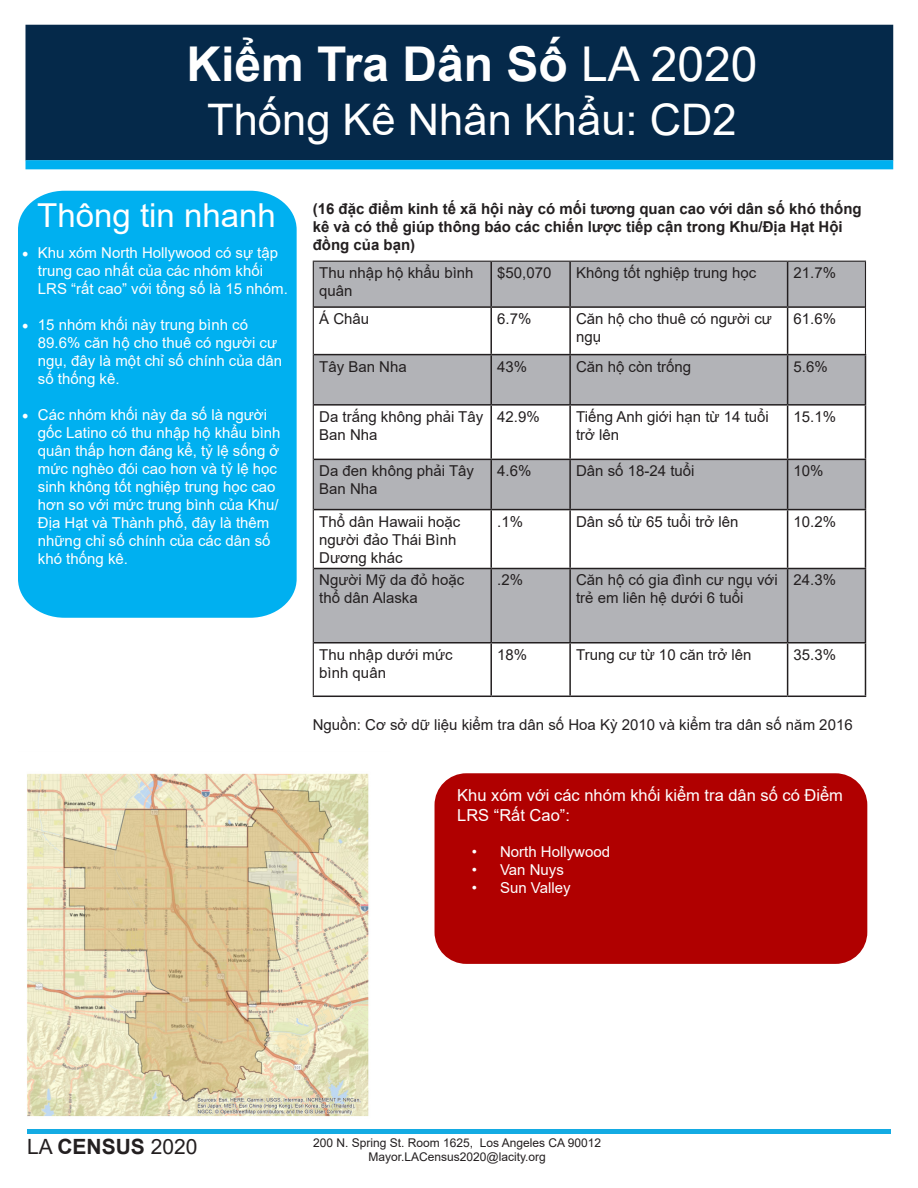
<style>
.page{position:relative;width:918px;height:1188px;background:#fff}
.page>*{position:absolute;margin:0;border:0;box-sizing:border-box;transform-origin:0 0}
.t1{font:700 48px "Arial";color:#fff}
.t2{font:43.5px "Arial";color:#fff}
.t3{font:33px "Arial";color:#fff}
.t4{font:21px "Arial";color:#231f20}
.t5{font:16.5px/19.8px "Arial";color:#fff}
.t6{font:15px/18px "Arial";color:#231f20}
.t7{font:15px/18px "Arial";color:#fff}
.t8{font:700 15px/18px "Arial";color:#231f20}
.t9{font:12px "Arial";color:#231f20}
.s1{font-weight:400}
.s2{font-family:"Minion Pro";font-size:18px}
.s3{font-weight:700}
</style>
<div class="page">
<div style="left:26px;top:25px;width:867px;height:135px;background:#05294a"></div>
<div style="left:26px;top:160px;width:867px;height:9px;background:#00b0f0;border:4px solid #00b0f0"></div>
<div style="left:18px;top:191px;width:279px;height:427px;background:#00b0f0"></div>
<img style="left:27px;top:773px;width:342px;height:344px">
<div style="left:435px;top:773px;width:432px;height:191px;background:#b00000;border-radius:32px"></div>
<div style="left:27px;top:1129px;width:864px;height:5px;background:#14abe3"></div>
<svg style="left:314px;top:355px;width:551px;height:287px;fill:#b2b3b7"></svg>
<hr style="left:313px;top:307px;width:1px;height:48px;background:#231f20">
<hr style="left:865px;top:307px;width:1px;height:47px;background:#231f20">
<hr style="left:490px;top:308px;width:2px;height:46px;background:#231f20">
<hr style="left:569px;top:308px;width:2px;height:46px;background:#231f20">
<hr style="left:787px;top:308px;width:1px;height:46px;background:#231f20">
<hr style="left:314px;top:354px;width:177px;height:1px;background:#231f20">
<hr style="left:491px;top:354px;width:79px;height:1px;background:#231f20">
<hr style="left:570px;top:354px;width:218px;height:1px;background:#231f20">
<hr style="left:788px;top:354px;width:78px;height:1px;background:#231f20">
<hr style="left:313px;top:355px;width:1px;height:50px;background:#231f20">
<hr style="left:490px;top:355px;width:2px;height:49px;background:#231f20">
<hr style="left:569px;top:355px;width:2px;height:49px;background:#231f20">
<hr style="left:787px;top:355px;width:1px;height:49px;background:#231f20">
<hr style="left:865px;top:355px;width:1px;height:49px;background:#231f20">
<hr style="left:313px;top:405px;width:1px;height:54px;background:#231f20">
<hr style="left:314px;top:404px;width:177px;height:2px;background:#231f20">
<hr style="left:491px;top:404px;width:79px;height:2px;background:#231f20">
<hr style="left:570px;top:404px;width:218px;height:2px;background:#231f20">
<hr style="left:788px;top:404px;width:78px;height:2px;background:#231f20">
<hr style="left:490px;top:406px;width:2px;height:53px;background:#231f20">
<hr style="left:569px;top:406px;width:2px;height:53px;background:#231f20">
<hr style="left:787px;top:406px;width:1px;height:53px;background:#231f20">
<hr style="left:865px;top:406px;width:1px;height:53px;background:#231f20">
<hr style="left:313px;top:459px;width:1px;height:51px;background:#231f20">
<hr style="left:314px;top:459px;width:177px;height:1px;background:#231f20">
<hr style="left:491px;top:459px;width:79px;height:1px;background:#231f20">
<hr style="left:570px;top:459px;width:218px;height:1px;background:#231f20">
<hr style="left:788px;top:459px;width:78px;height:1px;background:#231f20">
<hr style="left:490px;top:460px;width:2px;height:49px;background:#231f20">
<hr style="left:569px;top:460px;width:2px;height:49px;background:#231f20">
<hr style="left:787px;top:460px;width:1px;height:49px;background:#231f20">
<hr style="left:865px;top:460px;width:1px;height:49px;background:#231f20">
<hr style="left:313px;top:510px;width:1px;height:59px;background:#231f20">
<hr style="left:314px;top:509px;width:177px;height:1px;background:#231f20">
<hr style="left:491px;top:509px;width:79px;height:1px;background:#231f20">
<hr style="left:570px;top:509px;width:218px;height:1px;background:#231f20">
<hr style="left:788px;top:509px;width:78px;height:1px;background:#231f20">
<hr style="left:490px;top:510px;width:2px;height:58px;background:#231f20">
<hr style="left:569px;top:510px;width:2px;height:58px;background:#231f20">
<hr style="left:787px;top:510px;width:1px;height:58px;background:#231f20">
<hr style="left:865px;top:510px;width:1px;height:58px;background:#231f20">
<hr style="left:313px;top:569px;width:1px;height:74px;background:#231f20">
<hr style="left:314px;top:568px;width:177px;height:1px;background:#231f20">
<hr style="left:491px;top:568px;width:79px;height:1px;background:#231f20">
<hr style="left:570px;top:568px;width:218px;height:1px;background:#231f20">
<hr style="left:788px;top:568px;width:78px;height:1px;background:#231f20">
<hr style="left:490px;top:569px;width:2px;height:73px;background:#231f20">
<hr style="left:569px;top:569px;width:2px;height:73px;background:#231f20">
<hr style="left:787px;top:569px;width:1px;height:73px;background:#231f20">
<hr style="left:865px;top:569px;width:1px;height:73px;background:#231f20">
<hr style="left:313px;top:643px;width:1px;height:53px;background:#231f20">
<hr style="left:314px;top:642px;width:177px;height:2px;background:#231f20">
<hr style="left:491px;top:642px;width:79px;height:2px;background:#231f20">
<hr style="left:570px;top:642px;width:218px;height:2px;background:#231f20">
<hr style="left:788px;top:642px;width:78px;height:2px;background:#231f20">
<hr style="left:490px;top:644px;width:2px;height:52px;background:#231f20">
<hr style="left:569px;top:644px;width:2px;height:52px;background:#231f20">
<hr style="left:787px;top:644px;width:1px;height:52px;background:#231f20">
<hr style="left:865px;top:644px;width:1px;height:52px;background:#231f20">
<hr style="left:313px;top:696px;width:178px;height:1px;background:#231f20">
<hr style="left:491px;top:696px;width:79px;height:1px;background:#231f20">
<hr style="left:570px;top:696px;width:218px;height:1px;background:#231f20">
<hr style="left:788px;top:696px;width:78px;height:1px;background:#231f20">
<hr style="left:314px;top:306px;width:177px;height:2px;background:#231f20">
<hr style="left:491px;top:306px;width:79px;height:2px;background:#231f20">
<hr style="left:570px;top:306px;width:218px;height:2px;background:#231f20">
<hr style="left:788px;top:306px;width:77px;height:2px;background:#231f20">
<svg style="left:313px;top:260px;width:553px;height:47px;background:#acacb0"></svg>
<p class="t1" style="left:187px;top:30px;width:572px">Kiểm Tra Dân Số <span class="s1">LA 2020</span></p>
<p class="t2" style="left:207px;top:90px;width:531px">Thống Kê Nhân Khẩu: CD2</p>
<p class="t3" style="left:37px;top:192px;width:240px">Thông tin nhanh</p>
<p class="t7" style="left:38px;top:244px;width:251px;text-indent:-16px"><span class="s2">•</span> Khu xóm North Hollywood có sự tập trung cao nhất của các nhóm khối<br>LRS “rất cao” với tổng số là 15 nhóm.</p>
<p class="t7" style="left:38px;top:316px;width:246px;text-indent:-16px"><span class="s2">•</span> 15 nhóm khối này trung bình có<br>89.6% căn hộ cho thuê có người cư ngụ, đây là một chỉ số chính của dân số thống kê.</p>
<p class="t7" style="left:38px;top:406px;width:244px;text-indent:-16px"><span class="s2">•</span> Các nhóm khối này đa số là người gốc Latino có thu nhập hộ khẩu bình quân thấp hơn đáng kể, tỷ lệ sống ở mức nghèo đói cao hơn và tỷ lệ học sinh không tốt nghiệp trung học cao hơn so với mức trung bình của Khu/<br>Địa Hạt và Thành phố, đây là thêm những chỉ số chính của các dân số khó thống kê.</p>
<p class="t8" style="left:313px;top:199px;width:551px">(16 đặc điểm kinh tế xã hội này có mối tương quan cao với dân số khó thống kê và có thể giúp thông báo các chiến lược tiếp cận trong Khu/Địa Hạt Hội đồng của bạn)</p>
<p class="t6" style="left:319px;top:264px;width:156px">Thu nhập hộ khẩu bình quân</p>
<p class="t6" style="left:497px;top:264px;width:56px">$50,070</p>
<p class="t6" style="left:576px;top:264px;width:182px">Không tốt nghiệp trung học</p>
<p class="t6" style="left:794px;top:264px;width:44px">21.7%</p>
<p class="t6" style="left:319px;top:310px;width:52px">Á Châu</p>
<p class="t6" style="left:497px;top:310px;width:36px">6.7%</p>
<p class="t6" style="left:576px;top:310px;width:197px">Căn hộ cho thuê có người cư ngụ</p>
<p class="t6" style="left:794px;top:310px;width:44px">61.6%</p>
<p class="t6" style="left:319px;top:357px;width:89px">Tây Ban Nha</p>
<p class="t6" style="left:497px;top:357px;width:32px">43%</p>
<p class="t6" style="left:576px;top:357px;width:117px">Căn hộ còn trống</p>
<p class="t6" style="left:794px;top:357px;width:36px">5.6%</p>
<p class="t6" style="left:319px;top:407px;width:165px">Da trắng không phải Tây<br>Ban Nha</p>
<p class="t6" style="left:497px;top:407px;width:44px">42.9%</p>
<p class="t6" style="left:576px;top:407px;width:194px">Tiếng Anh giới hạn từ 14 tuổi trở lên</p>
<p class="t6" style="left:794px;top:407px;width:44px">15.1%</p>
<p class="t6" style="left:319px;top:462px;width:156px">Da đen không phải Tây<br>Ban Nha</p>
<p class="t6" style="left:497px;top:462px;width:36px">4.6%</p>
<p class="t6" style="left:576px;top:462px;width:120px">Dân số 18-24 tuổi</p>
<p class="t6" style="left:794px;top:462px;width:32px">10%</p>
<p class="t6" style="left:319px;top:512px;width:142px">Thổ dân Hawaii hoặc người đảo Thái Bình<br>Dương khác</p>
<p class="t6" style="left:497px;top:512px;width:27px">.1%</p>
<p class="t6" style="left:576px;top:512px;width:164px">Dân số từ 65 tuổi trở lên</p>
<p class="t6" style="left:794px;top:512px;width:44px">10.2%</p>
<p class="t6" style="left:319px;top:571px;width:146px">Người Mỹ da đỏ hoặc thổ dân Alaska</p>
<p class="t6" style="left:497px;top:571px;width:27px">.2%</p>
<p class="t6" style="left:576px;top:571px;width:203px">Căn hộ có gia đình cư ngụ với trẻ em liên hệ dưới 6 tuổi</p>
<p class="t6" style="left:794px;top:571px;width:44px">24.3%</p>
<p class="t6" style="left:319px;top:645px;width:135px">Thu nhập dưới mức bình quân</p>
<p class="t6" style="left:497px;top:645px;width:32px">18%</p>
<p class="t6" style="left:576px;top:645px;width:177px">Trung cư từ 10 căn trở lên</p>
<p class="t6" style="left:794px;top:645px;width:44px">35.3%</p>
<p class="t6" style="left:313px;top:716px;width:541px">Nguồn: Cơ sở dữ liệu kiểm tra dân số Hoa Kỳ 2010 và kiểm tra dân số năm 2016</p>
<p class="t5" style="left:457px;top:786px;width:387px">Khu xóm với các nhóm khối kiểm tra dân số có Điểm<br>LRS “Rất Cao”:</p>
<p class="t7" style="left:500px;top:843px;width:112px">North Hollywood</p>
<p class="t7" style="left:500px;top:861px;width:65px">Van Nuys</p>
<p class="t7" style="left:500px;top:879px;width:72px">Sun Valley</p>
<p class="t7" style="left:472px;top:843px;width:7px">•</p>
<p class="t7" style="left:472px;top:861px;width:7px">•</p>
<p class="t7" style="left:472px;top:879px;width:7px">•</p>
<p class="t4" style="left:27px;top:1132px;width:172px">LA <span class="s3">CENSUS</span> 2020</p>
<p class="t9" style="left:313px;top:1135px;width:290px">200 N. Spring St. Room 1625, Los Angeles CA 90012</p>
<p class="t9" style="left:369px;top:1149px;width:179px">Mayor.LACensus2020@lacity.org</p>
</div>
